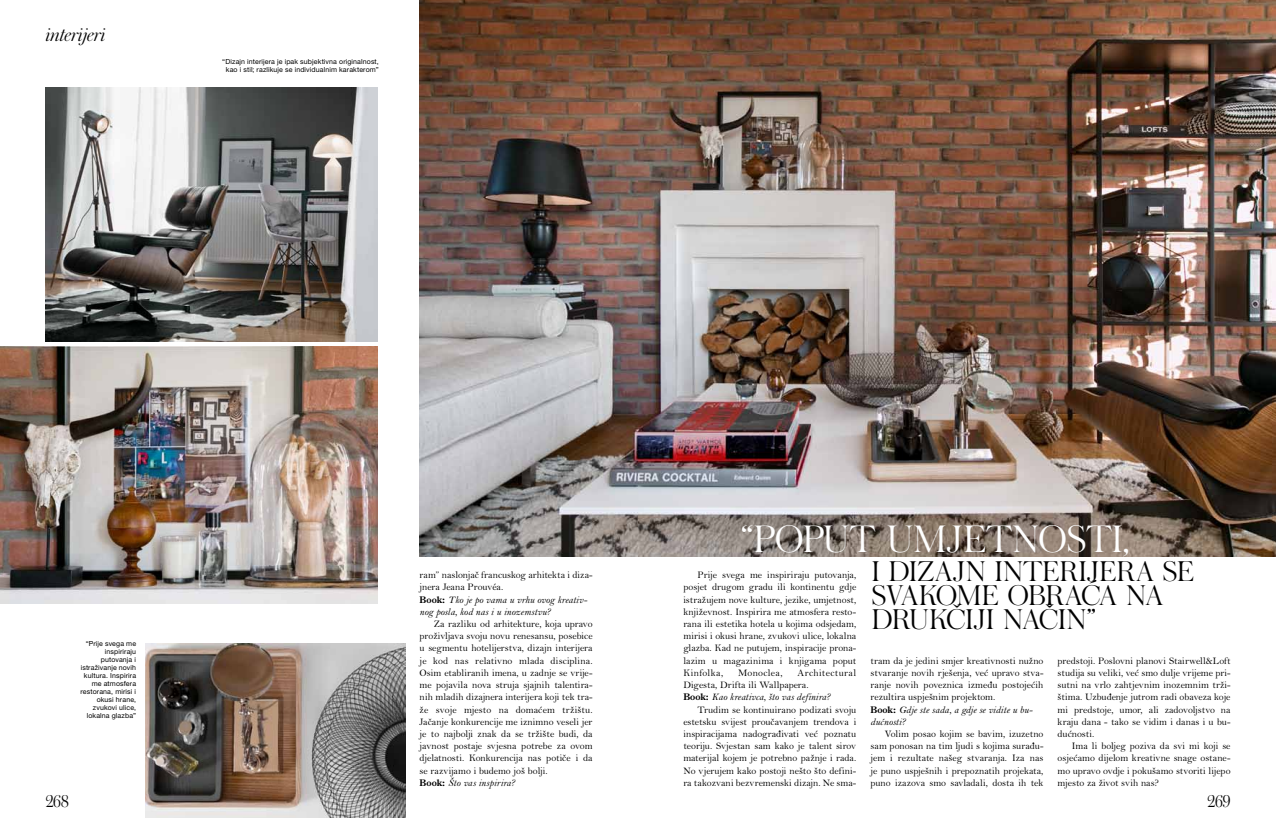
<style>
.page{position:relative;width:1276px;height:837px;background:#fff}
.page>*{position:absolute;margin:0;border:0;box-sizing:border-box;transform-origin:0 0}
.t1{font:300 40.2px "Austin";letter-spacing:-.015em;color:#fff;scale:1.1 1}
.t2{font:300 30px/24px "Austin";letter-spacing:-.015em;color:#000;scale:1.1 1}
.t3{font:italic 300 20px "Austin";letter-spacing:-.02em;color:#000;scale:1.1 1}
.t4{font:300 18px "Austin";letter-spacing:-.025em;color:#000;scale:.9 1}
.t5{font:10px/12.2px "Bell MT Std";color:#000;text-align:justify}
.t6{font:10px "Bell MT Std";letter-spacing:.025em;color:#000}
.t7{font:7px/8px "Helvetica Neue";letter-spacing:.015em;color:#000;text-align:center}
.s1{font-family:"Century Old Style Std";font-weight:700;font-size:9px}
.s2{font-style:italic}
</style>
<div class="page">
<img style="left:420px;top:0;width:856px;height:556px">
<img style="left:0;top:346px;width:377px;height:257px">
<img style="left:146px;top:643px;width:259px;height:173px">
<img style="left:45px;top:87px;width:332px;height:255px">
<h3 class="t3" style="left:45px;top:21px;width:56px">interijeri</h3>
<p class="t7" style="left:222px;top:57px;width:158px">“Dizajn interijera je ipak subjektivna originalnost, kao i stil; razlikuje se individualnim karakterom”</p>
<p class="t7" style="left:81px;top:639px;width:57px;text-align:right">“Prije svega me inspiriraju putovanja i istraživanje novih kultura. Inspirira me atmosfera restorana, mirisi i okusi hrane, zvukovi ulice, lokalna glazba”</p>
<h3 class="t4" style="left:45px;top:789px;width:28px">268</h3>
<p class="t5" style="left:420px;top:568px;width:174px;text-align:left">ram” naslonjač francuskog arhitekta i diza&shy;jnera Jeana Prouvéa.<br><span class="s1">Book:</span> <span class="s2">Tko je po vama u vrhu ovog kreativ&shy;nog posla, kod nas i u inozemstvu?</span></p>
<p class="t5" style="left:420px;top:617px;width:174px;text-align:left;text-indent:14px">Za razliku od arhitekture, koja upravo proživljava svoju novu renesansu, posebice u segmentu hotelijerstva, dizajn interijera je kod nas relativno mlada disciplina.<br>Osim etabliranih imena, u zadnje se vrije&shy;me pojavila nova struja sjajnih talentira&shy;nih mladih dizajnera interijera koji tek tra&shy;že svoje mjesto na domaćem tržištu.<br>Jačanje konkurencije me iznimno veseli jer je to najbolji znak da se tržište budi, da javnost postaje svjesna potrebe za ovom djelatnosti. Konkurencija nas potiče i da se razvijamo i budemo još bolji.<br><span class="s1">Book:</span> <span class="s2">Što vas inspirira?</span></p>
<h1 class="t1" style="left:741px;top:512px;width:356px">“POPUT UMJETNOSTI,</h1>
<h2 class="t2" style="left:871px;top:558px;width:295px">I DIZAJN INTERIJERA SE<br>SVAKOME OBRAĆA NA<br>DRUKČIJI NAČIN”</h2>
<p class="t5" style="left:683px;top:568px;width:174px;text-indent:14px">Prije svega me inspiriraju putovanja, posjet drugom gradu ili kontinentu gdje istražujem nove kulture, jezike, umjetnost, književnost. Inspirira me atmosfera resto&shy;rana ili estetika hotela u kojima odsjedam, mirisi i okusi hrane, zvukovi ulice, lokalna glazba. Kad ne putujem, inspiracije prona&shy;lazim u magazinima i knjigama poput Kinfolka,</p>
<p class="t5" style="left:1057px;top:654px;width:174px">predstoji. Poslovni planovi Stairwell&amp;Loft studija su veliki, već smo dulje vrijeme pri&shy;sutni na vrlo zahtjevnim inozemnim trži&shy;štima. Uzbuđenje jutrom radi obaveza koje mi predstoje, umor, ali zadovoljstvo na kraju dana - tako se vidim i danas i u bu&shy;dućnosti.</p>
<p class="t5" style="left:1057px;top:739px;width:174px;text-indent:14px">Ima li boljeg poziva da svi mi koji se osjećamo dijelom kreativne snage ostane&shy;mo upravo ovdje i pokušamo stvoriti lijepo mjesto za život svih nas?</p>
<h3 class="t4" style="left:1207px;top:789px;width:27px">269</h3>
<p class="t5" style="left:870px;top:654px;width:174px;text-align:left">tram da je jedini smjer kreativnosti nužno stvaranje novih rješenja, već upravo stva&shy;ranje novih poveznica između postojećih rezultira uspješnim projektom.<br><span class="s1">Book:</span> <span class="s2">Gdje ste sada, a gdje se vidite u bu&shy;dućnosti?</span></p>
<p class="t5" style="left:870px;top:727px;width:174px;text-indent:14px">Volim posao kojim se bavim, izuzetno sam ponosan na tim ljudi s kojima surađu&shy;jem i rezultate našeg stvaranja. Iza nas je puno uspješnih i prepoznatih projekata, puno izazova smo savladali, dosta ih tek</p>
<p class="t5" style="left:683px;top:666px;width:174px;text-align:left;text-indent:114px">Architectural<br>Digesta, Drifta ili Wallpapera.<br><span class="s1">Book:</span> <span class="s2">Kao kreativca, što vas definira?</span></p>
<p class="t5" style="left:683px;top:703px;width:174px;text-indent:14px">Trudim se kontinuirano podizati svoju estetsku svijest proučavanjem trendova i inspiracijama nadograđivati već poznatu teoriju. Svjestan sam kako je talent sirov materijal kojem je potrebno pažnje i rada.<br>No vjerujem kako postoji nešto što defini&shy;ra takozvani bezvremenski dizajn. Ne sma-</p>
<p class="t6" style="left:738px;top:667px;width:46px">Monoclea,</p>
</div>
